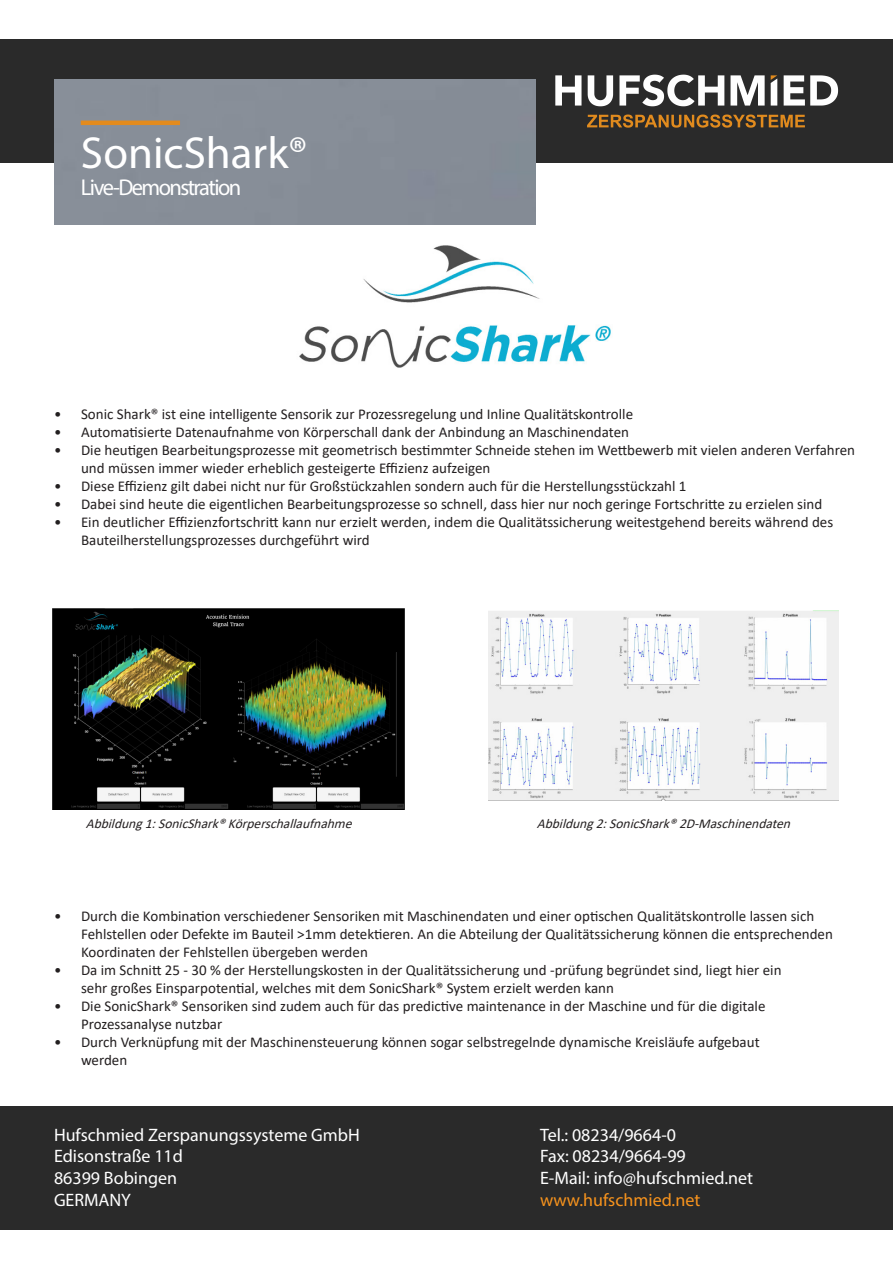
<style>
.page{position:relative;width:893px;height:1263px;background:#fff}
.page>*{position:absolute;margin:0;border:0;box-sizing:border-box;transform-origin:0 0}
.t1{font:45px "Myriad Pro";color:#fff}
.t2{font:22.95px "Myriad Pro";letter-spacing:-.07em;color:#fff}
.t3{font:18px "Myriad Pro";color:#fff}
.t4{font:18px "Myriad Pro";color:#f7931d}
.t5{font:15px/18px "Calibri";color:#231f20}
.t6{font:italic 13.5px "Calibri";color:#231f20}
</style>
<div class="page">
<div style="left:0;top:1107px;width:893px;height:123px;background:#2a2a2a"></div>
<div style="left:0;top:40px;width:893px;height:123px;background:#2a2a2a"></div>
<svg style="left:555px;top:75px;width:283px;height:53px"></svg>
<div style="left:54px;top:80px;width:481px;height:144px;background:#878e98"></div>
<hr style="left:81px;top:121px;width:99px;height:4px;background:#e38b1d">
<img style="left:299px;top:245px;width:312px;height:123px">
<img style="left:488px;top:610px;width:351px;height:191px">
<img style="left:52px;top:609px;width:353px;height:200px">
<img style="left:65px;top:636px;width:154px;height:139px">
<p class="t1" style="left:81px;top:125px;width:228px">SonicShark®</p>
<p class="t2" style="left:81px;top:173px;width:162px">Live-Demonstration</p>
<p class="t5" style="left:54px;top:405px;width:581px">• Sonic Shark® ist eine intelligente Sensorik zur Prozessregelung und Inline Qualitätskontrolle</p>
<p class="t5" style="left:54px;top:423px;width:577px">• Automatisierte Datenaufnahme von Körperschall dank der Anbindung an Maschinendaten</p>
<p class="t5" style="left:81px;top:441px;width:776px;text-indent:-27px">• Die heutigen Bearbeitungsprozesse mit geometrisch bestimmter Schneide stehen im Wettbewerb mit vielen anderen Verfahren und müssen immer wieder erheblich gesteigerte Effizienz aufzeigen</p>
<p class="t5" style="left:54px;top:477px;width:634px">• Diese Effizienz gilt dabei nicht nur für Großstückzahlen sondern auch für die Herstellungsstückzahl 1</p>
<p class="t5" style="left:54px;top:495px;width:770px">• Dabei sind heute die eigentlichen Bearbeitungsprozesse so schnell, dass hier nur noch geringe Fortschritte zu erzielen sind</p>
<p class="t5" style="left:81px;top:513px;width:754px;text-indent:-27px">• Ein deutlicher Effizienzfortschritt kann nur erzielt werden, indem die Qualitätssicherung weitestgehend bereits während des<br>Bauteilherstellungsprozesses durchgeführt wird</p>
<p class="t6" style="left:86px;top:814px;width:272px">Abbildung1:SonicShark®Körperschallaufnahme</p>
<p class="t6" style="left:537px;top:814px;width:259px">Abbildung2:SonicShark®2D-Maschinendaten</p>
<p class="t5" style="left:81px;top:907px;width:753px;text-indent:-27px">• Durch die Kombination verschiedener Sensoriken mit Maschinendaten und einer optischen Qualitätskontrolle lassen sich<br>Fehlstellen oder Defekte im Bauteil &gt;1mm detektieren. An die Abteilung der Qualitätssicherung können die entsprechenden<br>Koordinaten der Fehlstellen übergeben werden</p>
<p class="t5" style="left:81px;top:961px;width:702px;text-indent:-27px">• Da im Schnitt 25 - 30 % der Herstellungskosten in der Qualitätssicherung und -prüfung begründet sind, liegt hier ein sehr großes Einsparpotential, welches mit dem SonicShark® System erzielt werden kann</p>
<p class="t5" style="left:81px;top:997px;width:686px;text-indent:-27px">• Die SonicShark® Sensoriken sind zudem auch für das predictive maintenance in der Maschine und für die digitale<br>Prozessanalyse nutzbar</p>
<p class="t5" style="left:81px;top:1033px;width:680px;text-indent:-27px">• Durch Verknüpfung mit der Maschinensteuerung können sogar selbstregelnde dynamische Kreisläufe aufgebaut werden</p>
<p class="t3" style="left:54px;top:1124px;width:307px">Hufschmied Zerspanungssysteme GmbH</p>
<p class="t3" style="left:540px;top:1124px;width:138px">Tel.: 08234/9664-0</p>
<p class="t3" style="left:54px;top:1145px;width:131px">Edisonstraße 11d</p>
<p class="t3" style="left:540px;top:1145px;width:147px">Fax: 08234/9664-99</p>
<p class="t3" style="left:54px;top:1167px;width:125px">86399 Bobingen</p>
<p class="t3" style="left:540px;top:1167px;width:215px">E-Mail: info@hufschmied.net</p>
<p class="t3" style="left:54px;top:1188px;width:78px">GERMANY</p>
<p class="t4" style="left:540px;top:1188px;width:162px">www.hufschmied.net</p>
</div>
